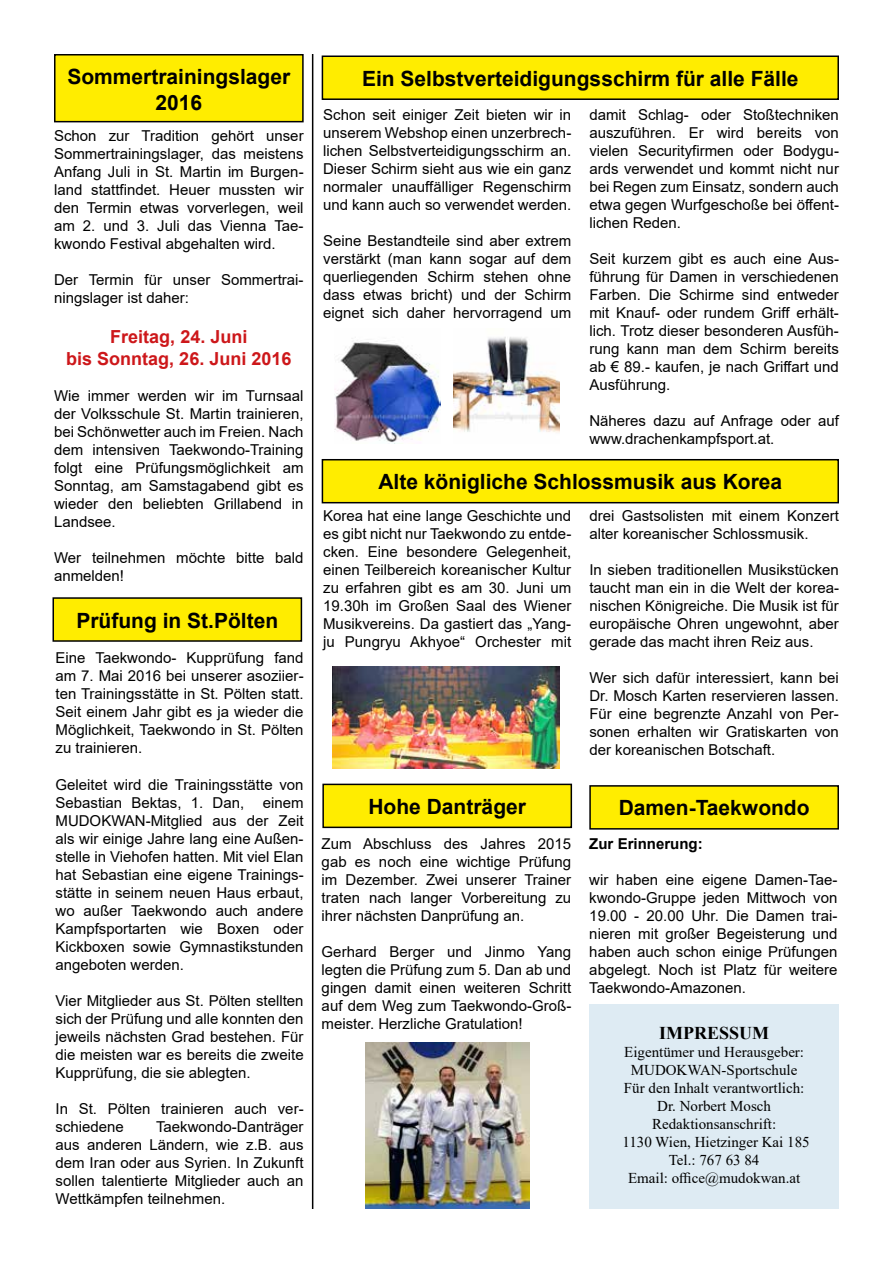
<style>
.page{position:relative;width:893px;height:1263px;background:#fff}
.page>*{position:absolute;margin:0;border:0;box-sizing:border-box;transform-origin:0 0}
.t1{font:700 21px/25.2px "Arial";color:#000;text-align:center}
.t2{font:700 18px/21.6px "Arial";color:#cd171a;text-align:center}
.t3{font:700 18px "Times New Roman";color:#000}
.t4{font:15px/18px "Arial";color:#000;text-align:justify}
.t5{font:15px/18px "Times New Roman";color:#000;text-align:center}
.t6{font:700 15px "Arial";color:#000}
</style>
<div class="page">
<div style="left:589px;top:1005px;width:250px;height:204px;background:#deebf3"></div>
<div style="left:55px;top:55px;width:248px;height:67px;background:#ffed00"></div>
<div style="left:54px;top:54px;width:250px;height:68px;border:2px solid #000"></div>
<div style="left:53px;top:598px;width:248px;height:43px;background:#ffed00"></div>
<div style="left:52px;top:597px;width:250px;height:45px;border:2px solid #000"></div>
<div style="left:322px;top:56px;width:516px;height:43px;background:#ffed00"></div>
<div style="left:322px;top:56px;width:517px;height:44px;border:2px solid #000"></div>
<img style="left:335px;top:338px;width:105px;height:106px">
<img style="left:454px;top:337px;width:105px;height:96px">
<div style="left:322px;top:460px;width:516px;height:43px;background:#ffed00"></div>
<div style="left:322px;top:459px;width:517px;height:44px;border:2px solid #000"></div>
<div style="left:323px;top:784px;width:248px;height:43px;background:#ffed00"></div>
<div style="left:322px;top:784px;width:250px;height:44px;border:2px solid #000"></div>
<div style="left:590px;top:786px;width:248px;height:43px;background:#ffed00"></div>
<div style="left:589px;top:785px;width:250px;height:45px;border:2px solid #000"></div>
<img style="left:332px;top:667px;width:227px;height:101px">
<img style="left:365px;top:1042px;width:164px;height:167px">
<hr style="left:312px;top:54px;width:1px;height:1155px;background:#000">
<h1 class="t1" style="left:67px;top:65px;width:224px">Sommertrainingslager<br>2016</h1>
<p class="t4" style="left:54px;top:127px;width:251px">Schon zur Tradition gehört unser Sommertrainingslager, das meistens Anfang Juli in St. Martin im Burgen&shy;land stattfindet. Heuer mussten wir den Termin etwas vorverlegen, weil am 2. und 3. Juli das Vienna Tae&shy;kwondo Festival abgehalten wird.</p>
<p class="t4" style="left:54px;top:271px;width:251px">Der Termin für unser Sommertrai&shy;ningslager ist daher:</p>
<p class="t2" style="left:66px;top:326px;width:227px">Freitag, 24. Juni<br>bis Sonntag, 26. Juni 2016</p>
<p class="t4" style="left:54px;top:386px;width:251px">Wie immer werden wir im Turnsaal der Volksschule St. Martin trainieren, bei Schönwetter auch im Freien. Nach dem intensiven Taekwondo-Training folgt eine Prüfungsmöglichkeit am Sonntag, am Samstagabend gibt es wieder den beliebten Grillabend in Landsee.</p>
<p class="t4" style="left:54px;top:548px;width:251px">Wer teilnehmen möchte bitte bald anmelden!</p>
<h1 class="t1" style="left:76px;top:608px;width:203px">Prüfung in St.Pölten</h1>
<p class="t4" style="left:56px;top:649px;width:250px">Eine Taekwondo- Kupprüfung fand am 7. Mai 2016 bei unserer asoziier&shy;ten Trainingsstätte in St. Pölten statt.<br>Seit einem Jahr gibt es ja wieder die Möglichkeit, Taekwondo in St. Pölten zu trainieren.</p>
<p class="t4" style="left:56px;top:775px;width:250px">Geleitet wird die Trainingsstätte von Sebastian Bektas, 1. Dan, einem MUDOKWAN-Mitglied aus der Zeit als wir einige Jahre lang eine Außen&shy;stelle in Viehofen hatten. Mit viel Elan hat Sebastian eine eigene Trainings&shy;stätte in seinem neuen Haus erbaut, wo außer Taekwondo auch andere Kampfsportarten wie Boxen oder Kickboxen sowie Gymnastikstunden angeboten werden.</p>
<p class="t4" style="left:56px;top:991px;width:250px">Vier Mitglieder aus St. Pölten stellten sich der Prüfung und alle konnten den jeweils nächsten Grad bestehen. Für die meisten war es bereits die zweite Kupprüfung, die sie ablegten.</p>
<p class="t4" style="left:56px;top:1099px;width:250px">In St. Pölten trainieren auch ver&shy;schiedene</p>
<p class="t4" style="left:56px;top:1117px;width:250px;text-indent:101px">Taekwondo-Danträger aus anderen Ländern, wie z.B. aus dem Iran oder aus Syrien. In Zukunft sollen talentierte Mitglieder auch an Wettkämpfen teilnehmen.</p>
<h1 class="t1" style="left:362px;top:66px;width:438px">Ein Selbstverteidigungsschirm für alle Fälle</h1>
<p class="t4" style="left:323px;top:105px;width:250px">Schon seit einiger Zeit bieten wir in unserem Webshop einen unzerbrech&shy;lichen Selbstverteidigungsschirm an.<br>Dieser Schirm sieht aus wie ein ganz normaler unauffälliger Regenschirm und kann auch so verwendet werden.</p>
<p class="t4" style="left:323px;top:231px;width:250px">Seine Bestandteile sind aber extrem verstärkt (man kann sogar auf dem querliegenden Schirm stehen ohne dass etwas bricht) und der Schirm eignet sich daher hervorragend um</p>
<p class="t4" style="left:589px;top:105px;width:251px">damit Schlag- oder Stoßtechniken auszuführen. Er wird bereits von vielen Securityfirmen oder Bodygu&shy;ards verwendet und kommt nicht nur bei Regen zum Einsatz, sondern auch etwa gegen Wurfgeschoße bei öffent&shy;lichen Reden.</p>
<p class="t4" style="left:589px;top:249px;width:251px">Seit kurzem gibt es auch eine Aus&shy;führung für Damen in verschiedenen Farben. Die Schirme sind entweder mit Knauf- oder rundem Griff erhält&shy;lich. Trotz dieser besonderen Ausfüh&shy;rung kann man dem Schirm bereits ab € 89.- kaufen, je nach Griffart und Ausführung.</p>
<p class="t4" style="left:589px;top:411px;width:251px">Näheres dazu auf Anfrage oder auf www.drachenkampfsport.at.</p>
<h1 class="t1" style="left:378px;top:469px;width:405px">Alte königliche Schlossmusik aus Korea</h1>
<p class="t4" style="left:323px;top:507px;width:250px">Korea hat eine lange Geschichte und es gibt nicht nur Taekwondo zu entde&shy;cken. Eine besondere Gelegenheit, einen Teilbereich koreanischer Kultur zu erfahren gibt es am 30. Juni um 19.30h im Großen Saal des Wiener Musikvereins. Da gastiert das „Yang&shy;ju Pungryu Akhyoe“ Orchester mit</p>
<p class="t4" style="left:589px;top:507px;width:251px">drei Gastsolisten mit einem Konzert alter koreanischer Schlossmusik.</p>
<p class="t4" style="left:589px;top:561px;width:251px">In sieben traditionellen Musikstücken taucht man ein in die Welt der korea&shy;nischen Königreiche. Die Musik ist für europäische Ohren ungewohnt, aber gerade das macht ihren Reiz aus.</p>
<p class="t4" style="left:589px;top:669px;width:251px">Wer sich dafür interessiert, kann bei Dr. Mosch Karten reservieren lassen.<br>Für eine begrenzte Anzahl von Per&shy;sonen erhalten wir Gratiskarten von der koreanischen Botschaft.</p>
<h1 class="t1" style="left:368px;top:794px;width:159px">Hohe Danträger</h1>
<h1 class="t1" style="left:619px;top:796px;width:192px">Damen-Taekwondo</h1>
<p class="t6" style="left:589px;top:833px;width:115px">Zur Erinnerung:</p>
<p class="t4" style="left:589px;top:870px;width:250px">wir haben eine eigene Damen-Tae&shy;kwondo-Gruppe jeden Mittwoch von 19.00 - 20.00 Uhr. Die Damen trai&shy;nieren mit großer Begeisterung und haben auch schon einige Prüfungen abgelegt. Noch ist Platz für weitere Taekwondo-Amazonen.</p>
<p class="t4" style="left:322px;top:834px;width:251px">Zum Abschluss des Jahres 2015 gab es noch eine wichtige Prüfung im Dezember. Zwei unserer Trainer traten nach langer Vorbereitung zu ihrer nächsten Danprüfung an.</p>
<p class="t4" style="left:322px;top:942px;width:251px">Gerhard Berger und Jinmo Yang legten die Prüfung zum 5. Dan ab und gingen damit einen weiteren Schritt auf dem Weg zum Taekwondo-Groß&shy;meister. Herzliche Gratulation!</p>
<p class="t3" style="left:659px;top:1020px;width:111px">IMPRESSUM</p>
<p class="t5" style="left:622px;top:1042px;width:189px">Eigentümer und Herausgeber:<br>MUDOKWAN-Sportschule<br>Für den Inhalt verantwortlich:<br>Dr. Norbert Mosch<br>Redaktionsanschrift:<br>1130 Wien, Hietzinger Kai 185<br>Tel.: 767 63 84<br>Email: office@mudokwan.at</p>
</div>
